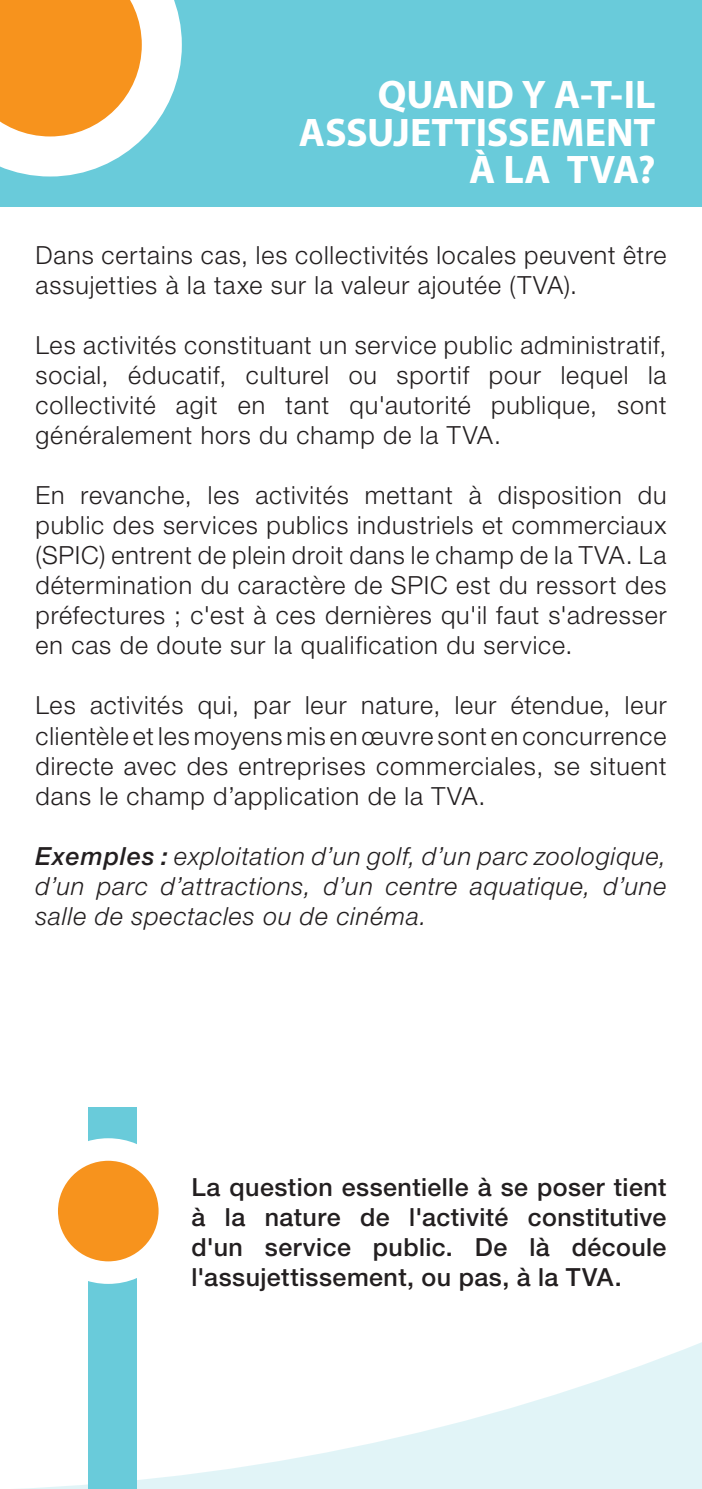
<style>
.page{position:relative;width:702px;height:1489px;background:#fff}
.page>*{position:absolute;margin:0;border:0;box-sizing:border-box;transform-origin:0 0}
.t1{font:700 40px/37.5px "Myriad Pro";letter-spacing:-.005em;color:#fff;text-align:right}
.t2{font:300 25px/30px "Helvetica Neue";letter-spacing:.035em;color:#231f20;text-align:justify}
.t3{font:500 25px/30px "Helvetica Neue";letter-spacing:.015em;color:#231f20;text-align:justify}
.t4{font:italic 300 25px/30px "Helvetica Neue";letter-spacing:.035em;color:#231f20;text-align:justify}
.s1{font-weight:500}
</style>
<div class="page">
<div style="left:0;top:0;width:702px;height:206px;background:#69cbda"></div>
<svg style="left:0;top:0;width:182px;height:176px;background:#e8be81"></svg>
<svg style="left:39px;top:1107px;width:663px;height:381px"></svg>
<p class="t1" style="left:299px;top:75px;width:358px">QUAND Y A-T-IL<br>ASSUJETTISSEMENT</p>
<p class="t1" style="left:469px;top:150px;width:188px">À LA TVA?</p>
<p class="t2" style="left:35px;top:240px;width:632px">Dans certains cas, les collectivités locales peuvent être assujetties à la taxe sur la valeur ajoutée (TVA).</p>
<p class="t2" style="left:35px;top:330px;width:632px">Les activités constituant un service public administratif, social, éducatif, culturel ou sportif pour lequel la collectivité agit en tant qu'autorité publique, sont généralement hors du champ de la TVA.</p>
<p class="t2" style="left:35px;top:480px;width:632px">En revanche, les activités mettant à disposition du public des services publics industriels et commerciaux (SPIC) entrent de plein droit dans le champ de la TVA. La détermination du caractère de SPIC est du ressort des préfectures ; c'est à ces dernières qu'il faut s'adresser en cas de doute sur la qualification du service.</p>
<p class="t2" style="left:35px;top:690px;width:632px">Les activités qui, par leur nature, leur étendue, leur clientèle et les moyens mis en œuvre sont en concurrence directe avec des entreprises commerciales, se situent dans le champ d’application de la TVA.</p>
<p class="t4" style="left:35px;top:840px;width:632px"><span class="s1">Exemples :</span> exploitation d’un golf, d’un parc zoologique, d’un parc d’attractions, d’un centre aquatique, d’une salle de spectacles ou de cinéma.</p>
<p class="t3" style="left:191px;top:1172px;width:476px">La question essentielle à se poser tient à la nature de l'activité constitutive d'un service public. De là découle l'assujettissement, ou pas, à la TVA.</p>
</div>
